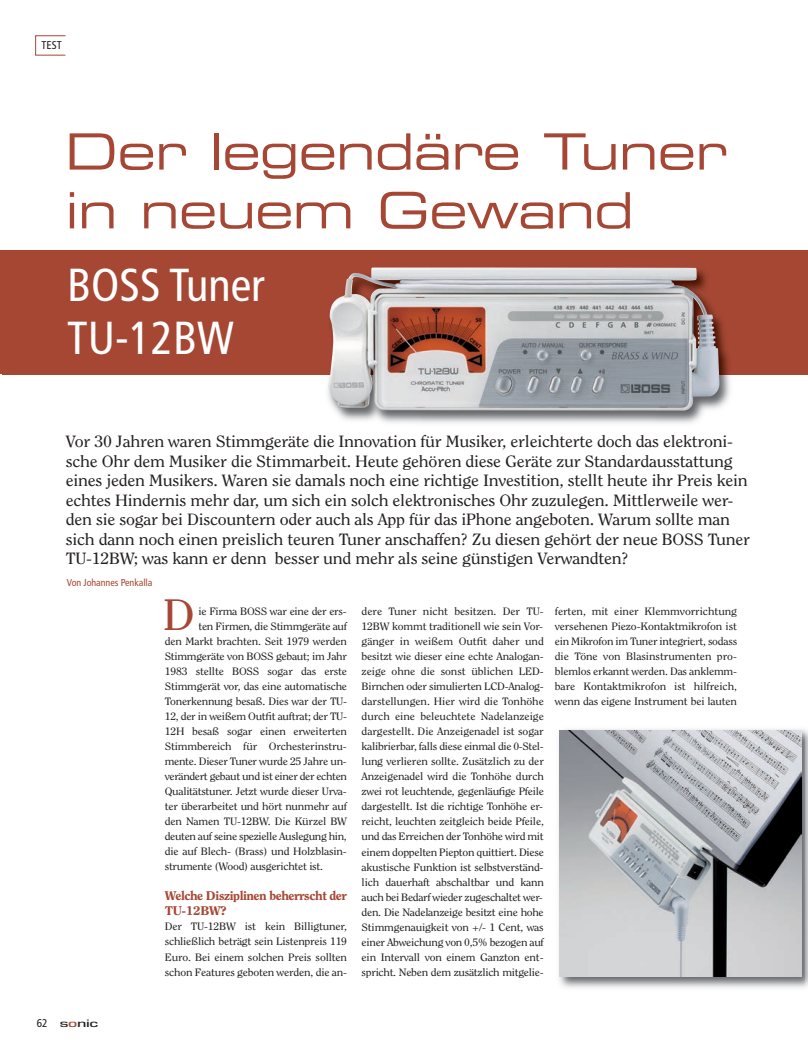
<style>
.page{position:relative;width:808px;height:1060px;background:#fff}
.page>*{position:absolute;margin:0;border:0;box-sizing:border-box;transform-origin:0 0}
.t1{font:50px/58.8px "Eurostile Extended Two";letter-spacing:-.015em;color:#a54734}
.t2{font:condensed 46.25px/52.5px "Frutiger";color:#fff}
.t3{font:43.75px "Clearface Std";color:#a54734;scale:1.1 1}
.t4{font:16.25px/19.5px "Clearface Std";letter-spacing:-.015em;color:#231f20;scale:1.1 1}
.t5{font:800 12.5px/15px "Clearface Std";letter-spacing:-.035em;color:#a54734;scale:1.1 1}
.t6{font:500 11.25px "Eurostile T";letter-spacing:-.02em;color:#231f20;scale:1.6 1}
.t7{font:condensed 11.25px "Frutiger LT Std";color:#231f20}
.t8{font:10.62px/15px "Clearface Std";letter-spacing:-.02em;color:#231f20;text-align:justify;scale:1.1 1}
.t9{font:condensed 10px "Frutiger LT Std";letter-spacing:-.005em;color:#a54734}
.s1{font-family:"Frutiger LT Std";font-weight:400;font-stretch:condensed}
.s2{color:#a54734}
</style>
<div class="page">
<img style="left:3px;top:250px;width:805px;height:174px">
<div style="left:3px;top:251px;width:805px;height:123px;background:#a64734"></div>
<img style="left:328px;top:267px;width:392px;height:143px">
<div style="left:35px;top:35px;width:31px;height:20px;border:1px solid #a54734"></div>
<img style="left:559px;top:729px;width:249px;height:259px">
<img style="left:560px;top:730px;width:241px;height:246px">
<p class="t7" style="left:41px;top:41px;width:22px">TEST</p>
<h1 class="t1" style="left:65px;top:126px;width:664px">Der legendäre Tuner in neuem Gewand</h1>
<h2 class="t2" style="left:67px;top:263px;width:199px">BOSS Tuner<br>TU-12BW</h2>
<p class="t4" style="left:66px;top:433px;width:623px">Vor 30 Jahren waren Stimmgeräte die Innovation für Musiker, erleichterte doch das elektroni&shy;sche Ohr dem Musiker die Stimmarbeit. Heute gehören diese Geräte zur Standardausstattung eines jeden Musikers. Waren sie damals noch eine richtige Investition, stellt heute ihr Preis kein echtes Hindernis mehr dar, um sich ein solch elektronisches Ohr zuzulegen. Mittlerweile wer&shy;den sie sogar bei Discountern oder auch als App für das iPhone angeboten. Warum sollte man sich dann noch einen preislich teuren Tuner anschaffen? Zu diesen gehört der neue BOSS Tuner TU-12BW; was kann er denn besser und mehr als seine günstigen Verwandten?</p>
<p class="t9" style="left:67px;top:579px;width:87px">Von Johannes Penkalla</p>
<p class="t6" style="left:37px;top:1016px;width:40px"><span class="s1">62</span> s<span class="s2">o</span>nic</p>
<h3 class="t3" style="left:163px;top:597px;width:31px">D</h3>
<p class="t8" style="left:198px;top:604px;width:136px">ie Firma BOSS war eine der ers-</p>
<p class="t8" style="left:198px;top:619px;width:137px">ten Firmen, die Stimmgeräte auf</p>
<p class="t8" style="left:165px;top:634px;width:167px">den Markt brachten. Seit 1979 werden</p>
<p class="t8" style="left:165px;top:649px;width:167px">Stimmgeräte von BOSS gebaut; im Jahr</p>
<p class="t8" style="left:165px;top:664px;width:167px">1983 stellte BOSS sogar das erste</p>
<p class="t8" style="left:165px;top:679px;width:167px">Stimmgerät vor, das eine automatische</p>
<p class="t8" style="left:165px;top:694px;width:167px">Tonerkennung besaß. Dies war der TU-</p>
<p class="t8" style="left:165px;top:709px;width:167px">12, der in weißem Outfit auftrat; der TU-</p>
<p class="t8" style="left:165px;top:724px;width:167px">12H besaß sogar einen erweiterten</p>
<p class="t8" style="left:165px;top:739px;width:167px">Stimmbereich für Orchesterinstru-</p>
<p class="t8" style="left:165px;top:754px;width:167px">mente. Dieser Tuner wurde 25 Jahre un-</p>
<p class="t8" style="left:165px;top:769px;width:167px">verändert gebaut und ist einer der echten</p>
<p class="t8" style="left:165px;top:784px;width:167px">Qualitätstuner. Jetzt wurde dieser Urva-</p>
<p class="t8" style="left:165px;top:799px;width:167px">ter überarbeitet und hört nunmehr auf</p>
<p class="t8" style="left:165px;top:814px;width:167px">den Namen TU-12BW. Die Kürzel BW</p>
<p class="t8" style="left:165px;top:829px;width:167px">deuten auf seine spezielle Auslegung hin,</p>
<p class="t8" style="left:165px;top:844px;width:167px">die auf Blech- (Brass) und Holzblasin-</p>
<p class="t8" style="left:165px;top:859px;width:145px">strumente (Wood) ausgerichtet ist.</p>
<p class="t5" style="left:165px;top:889px;width:167px">Welche Disziplinen beherrscht der<br>TU-12BW?</p>
<p class="t8" style="left:165px;top:919px;width:167px">Der TU-12BW ist kein Billigtuner, schließlich beträgt sein Listenpreis 119<br>Euro. Bei einem solchen Preis sollten schon Features geboten werden, die an-</p>
<p class="t8" style="left:362px;top:604px;width:167px">dere Tuner nicht besitzen. Der TU-12BW kommt traditionell wie sein Vor&shy;gänger in weißem Outfit daher und besitzt wie dieser eine echte Analogan&shy;zeige ohne die sonst üblichen LED-Birnchen oder simulierten LCD-Analog&shy;darstellungen. Hier wird die Tonhöhe durch eine beleuchtete Nadelanzeige dargestellt. Die Anzeigenadel ist sogar kalibrierbar, falls diese einmal die 0-Stel&shy;lung verlieren sollte. Zusätzlich zu der Anzeigenadel wird die Tonhöhe durch zwei rot leuchtende, gegenläufige Pfeile dargestellt. Ist die richtige Tonhöhe er&shy;reicht, leuchten zeitgleich beide Pfeile, und das Erreichen der Tonhöhe wird mit einem doppelten Piepton quittiert. Diese akustische Funktion ist selbstverständ&shy;lich dauerhaft abschaltbar und kann auch bei Bedarf wieder zugeschaltet wer&shy;den. Die Nadelanzeige besitzt eine hohe Stimmgenauigkeit von +/- 1 Cent, was einer Abweichung von 0,5% bezogen auf ein Intervall von einem Ganzton ent&shy;spricht. Neben dem zusätzlich mitgelie-</p>
<p class="t8" style="left:555px;top:604px;width:167px">ferten, mit einer Klemmvorrichtung versehenen Piezo-Kontaktmikrofon ist ein Mikrofon im Tuner integriert, sodass die Töne von Blasinstrumenten pro&shy;blemlos erkannt werden. Das anklemm&shy;bare Kontaktmikrofon ist hilfreich, wenn das eigene Instrument bei lauten</p>
</div>
